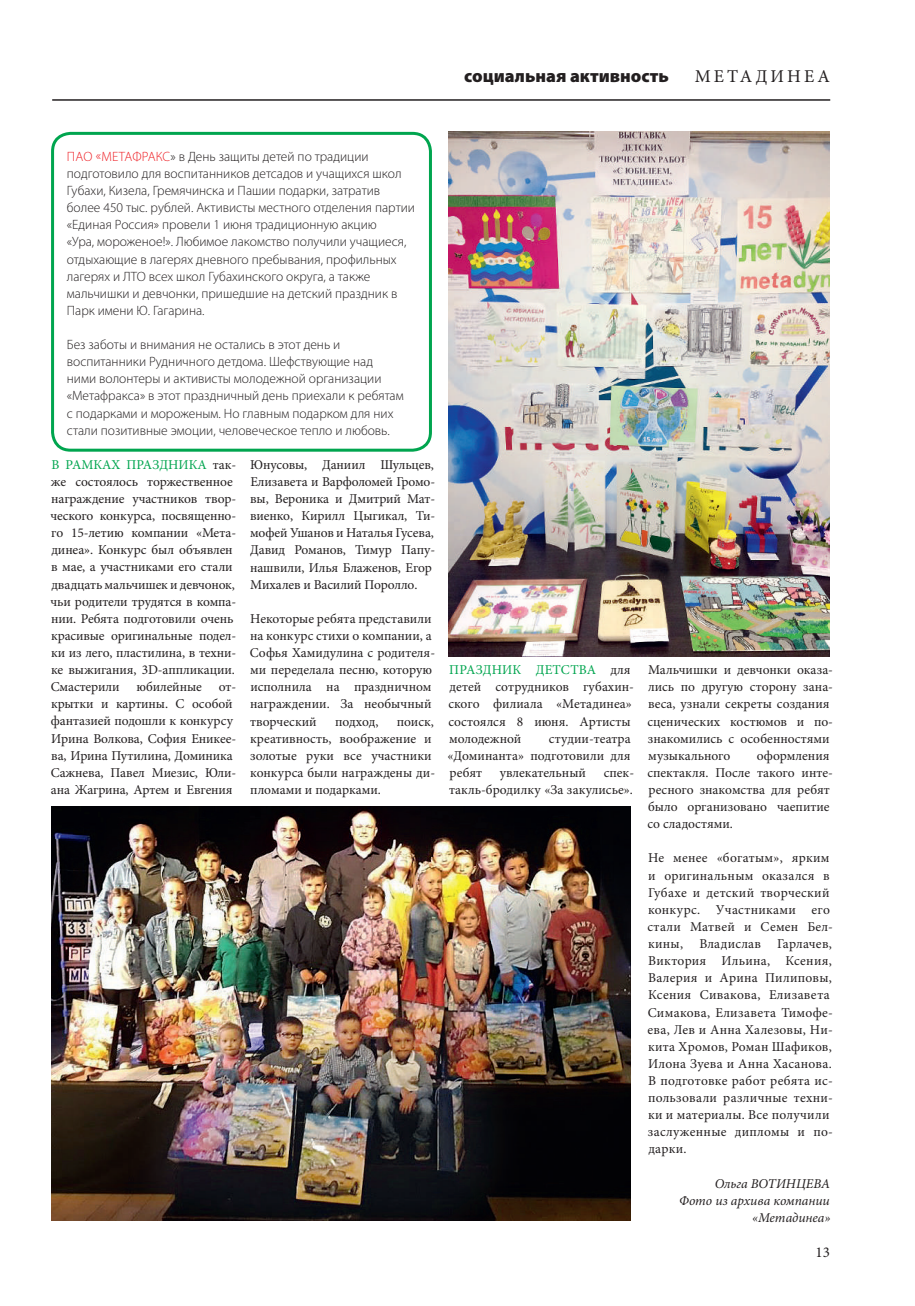
<style>
.page{position:relative;width:915px;height:1306px;background:#fff}
.page>*{position:absolute;margin:0;border:0;box-sizing:border-box;transform-origin:0 0}
.t1{font:900 18px "Myriad Pro";color:#231f20}
.t2{font:18px "Minion Pro";letter-spacing:.17em;color:#231f20}
.t3{font:15px "Minion Pro";color:#231f20}
.t4{font:13.5px/17.1px "Minion Pro";color:#231f20}
.t5{font:300 13.5px/17.1px "Myriad Pro";color:#231f20}
.t6{font:13.5px/17.1px "Minion Pro";letter-spacing:.02em;color:#231f20}
.t7{font:italic 13.5px/17.1px "Minion Pro";color:#231f20;text-align:right}
.t8{font:13.5px "Minion Pro";color:#00a54f}
.t9{font:300 13.5px "Myriad Pro";color:#ee1d23}
</style>
<div class="page">
<hr style="left:52px;top:99px;width:778px;height:2px;background:#231f20">
<img style="left:51px;top:806px;width:579px;height:414px">
<img style="left:449px;top:132px;width:380px;height:524px">
<div style="left:51px;top:132px;width:381px;height:319px;border:3px solid #00a54f;border-radius:18px"></div>
<h1 class="t1" style="left:464px;top:63px;width:206px">социальная активность</h1>
<h1 class="t2" style="left:694px;top:64px;width:136px">МЕТАДИНЕА</h1>
<p class="t9" style="left:67px;top:148px;width:54px">ПАО «Метафракс</p>
<p class="t5" style="left:67px;top:148px;width:349px;text-indent:104px">» в День защиты детей по традиции подготовило для воспитанников детсадов и учащихся школ Губахи, Кизела, Гремячинска и Пашии подарки, затратив более 450 тыс. рублей. Активисты местного отделения партии «Единая Россия» провели 1 июня традиционную акцию<br>«Ура, мороженое!». Любимое лакомство получили учащиеся, отдыхающие в лагерях дневного пребывания, профильных лагерях и ЛТО всех школ Губахинского округа, а также мальчишки и девчонки, пришедшие на детский праздник в Парк имени Ю. Гагарина.</p>
<p class="t5" style="left:67px;top:336px;width:338px">Без заботы и внимания не остались в этот день и воспитанники Рудничного детдома. Шефствующие над ними волонтеры и активисты молодежной организации «Метафракса» в этот праздничный день приехали к ребятам с подарками и мороженым. Но главным подарком для них стали позитивные эмоции, человеческое тепло и любовь.</p>
<p class="t8" style="left:51px;top:455px;width:25px">В рамках</p>
<p class="t8" style="left:126px;top:455px;width:10px">праздника</p>
<p class="t4" style="left:50px;top:456px;width:187px;text-indent:162px">так&shy;же состоялось торжественное награждение участников твор&shy;ческого конкурса, посвященно&shy;го 15-летию компании «Мета&shy;динеа». Конкурс был объявлен в мае, а участниками его стали двадцать мальчишек и девчонок, чьи родители трудятся в компа&shy;нии. Ребята подготовили очень красивые оригинальные подел&shy;ки из лего, пластилина, в техни&shy;ке выжигания, 3D-аппликации.<br>Смастерили</p>
<p class="t4" style="left:136px;top:678px;width:67px">юбилейные</p>
<p class="t4" style="left:51px;top:678px;width:187px;text-indent:168px">от&shy;крытки и картины. С особой фантазией подошли к конкурсу<br>Ирина Волкова, София Еникее&shy;ва, Ирина Путилина, Доминика<br>Сажнева, Павел Миезис, Юли&shy;ана Жагрина, Артем и Евгения</p>
<p class="t4" style="left:250px;top:456px;width:186px">Юнусовы, Даниил Шульцев,<br>Елизавета и Варфоломей Громо&shy;вы, Вероника и Дмитрий Мат&shy;виенко, Кирилл Цыгикал, Ти&shy;мофей Ушанов и Наталья Гусева,<br>Давид Романов, Тимур Папу&shy;нашвили, Илья Блаженов, Егор<br>Михалев и Василий Поролло.</p>
<p class="t4" style="left:250px;top:610px;width:187px">Некоторые ребята представили на конкурс стихи о компании, а<br>Софья Хамидулина с родителя&shy;ми переделала песню, которую исполнила на праздничном награждении. За необычный творческий</p>
<p class="t4" style="left:250px;top:712px;width:187px;text-indent:147px">поиск, креативность, воображение и золотые руки все участники конкурса были награждены ди&shy;пломами и подарками.</p>
<p class="t4" style="left:335px;top:712px;width:45px">подход,</p>
<p class="t8" style="left:449px;top:661px;width:20px">Праздник</p>
<p class="t8" style="left:535px;top:661px;width:10px">детства</p>
<p class="t4" style="left:448px;top:661px;width:187px;text-indent:162px">для детей сотрудников губахин&shy;ского филиала «Метадинеа» состоялся 8 июня. Артисты молодежной</p>
<p class="t4" style="left:447px;top:730px;width:185px;text-align:justify;text-indent:101px">студии-театра «Доминанта» подготовили для ребят</p>
<p class="t4" style="left:499px;top:764px;width:88px">увлекательный</p>
<p class="t4" style="left:449px;top:764px;width:186px;text-align:right">спек-<br>такль-бродилку «За закулисье».</p>
<p class="t4" style="left:647px;top:661px;width:187px">Мальчишки и девчонки оказа&shy;лись по другую сторону зана&shy;веса, узнали секреты создания сценических костюмов и по&shy;знакомились с особенностями музыкального</p>
<p class="t4" style="left:647px;top:747px;width:187px;text-indent:109px">оформления спектакля. После такого инте&shy;ресного знакомства для ребят было организовано чаепитие со сладостями.</p>
<p class="t6" style="left:647px;top:849px;width:187px">Не менее «богатым», ярким и оригинальным оказался в<br>Губахе и детский творческий конкурс. Участниками его стали Матвей и Семен Бел&shy;кины, Владислав Гарлачев,<br>Виктория Ильина, Ксения,<br>Валерия и Арина Пилиповы,<br>Ксения Сивакова, Елизавета<br>Симакова, Елизавета Тимофе&shy;ева, Лев и Анна Халезовы, Ни&shy;кита Хромов, Роман Шафиков,<br>Илона Зуева и Анна Хасанова.<br>В подготовке работ ребята ис&shy;пользовали различные техни&shy;ки и материалы. Все получили заслуженные дипломы и по&shy;дарки.</p>
<p class="t7" style="left:679px;top:1174px;width:153px">Ольга ВОТИНЦЕВА<br>Фото из архива компании «Метадинеа»</p>
<p class="t3" style="left:815px;top:1242px;width:16px">13</p>
</div>
